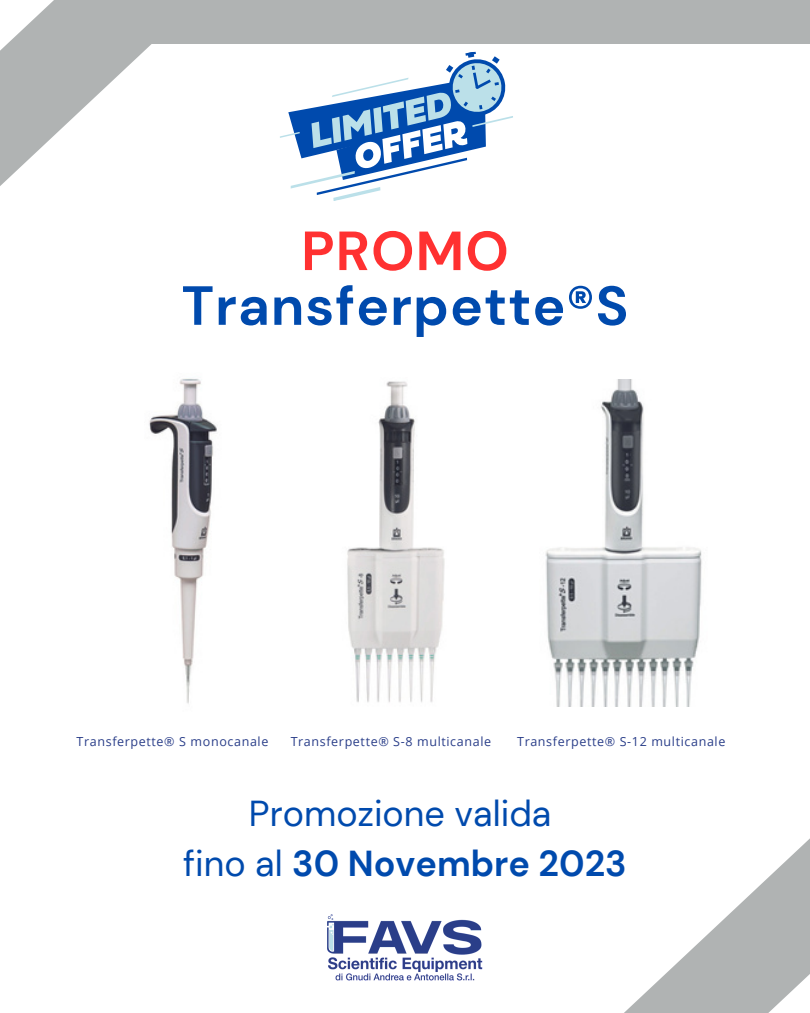
<style>
.page{position:relative;width:810px;height:1013px;background:#fff}
.page>*{position:absolute;margin:0;border:0;box-sizing:border-box;transform-origin:0 0}
.t1{font:700 55px "DM Sans";letter-spacing:.02em;color:#004aad}
.t2{font:700 55px "DM Sans";letter-spacing:.02em;color:#ff3131}
.t3{font:700 36px "DM Sans";color:#004aad}
.t4{font:36px "DM Sans";color:#004aad}
.t5{font:12.5px "Open Sans";letter-spacing:.05em;color:#2a3e89}
.s1{font-weight:400}
</style>
<div class="page">
<svg style="left:0;top:0;width:152px;height:186px"></svg>
<div style="left:61px;top:0;width:749px;height:44px;background:#b0b3b3"></div>
<svg style="left:625px;top:838px;width:185px;height:174px"></svg>
<img style="left:328px;top:914px;width:154px;height:67px">
<img style="left:149px;top:378px;width:68px;height:326px">
<img style="left:347px;top:381px;width:98px;height:322px">
<img style="left:545px;top:379px;width:157px;height:327px">
<svg style="left:280px;top:51px;width:233px;height:150px"></svg>
<p class="t2" style="left:301px;top:215px;width:209px">PROMO</p>
<p class="t1" style="left:182px;top:270px;width:448px">Transferpette®S</p>
<p class="t5" style="left:77px;top:733px;width:193px">Transferpette® S monocanale</p>
<p class="t5" style="left:291px;top:733px;width:202px">Transferpette® S-8 multicanale</p>
<p class="t5" style="left:517px;top:733px;width:210px">Transferpette® S-12 multicanale</p>
<p class="t4" style="left:249px;top:790px;width:304px">Promozione valida</p>
<p class="t3" style="left:183px;top:840px;width:445px"><span class="s1">fino al</span> 30 Novembre 2023</p>
</div>
